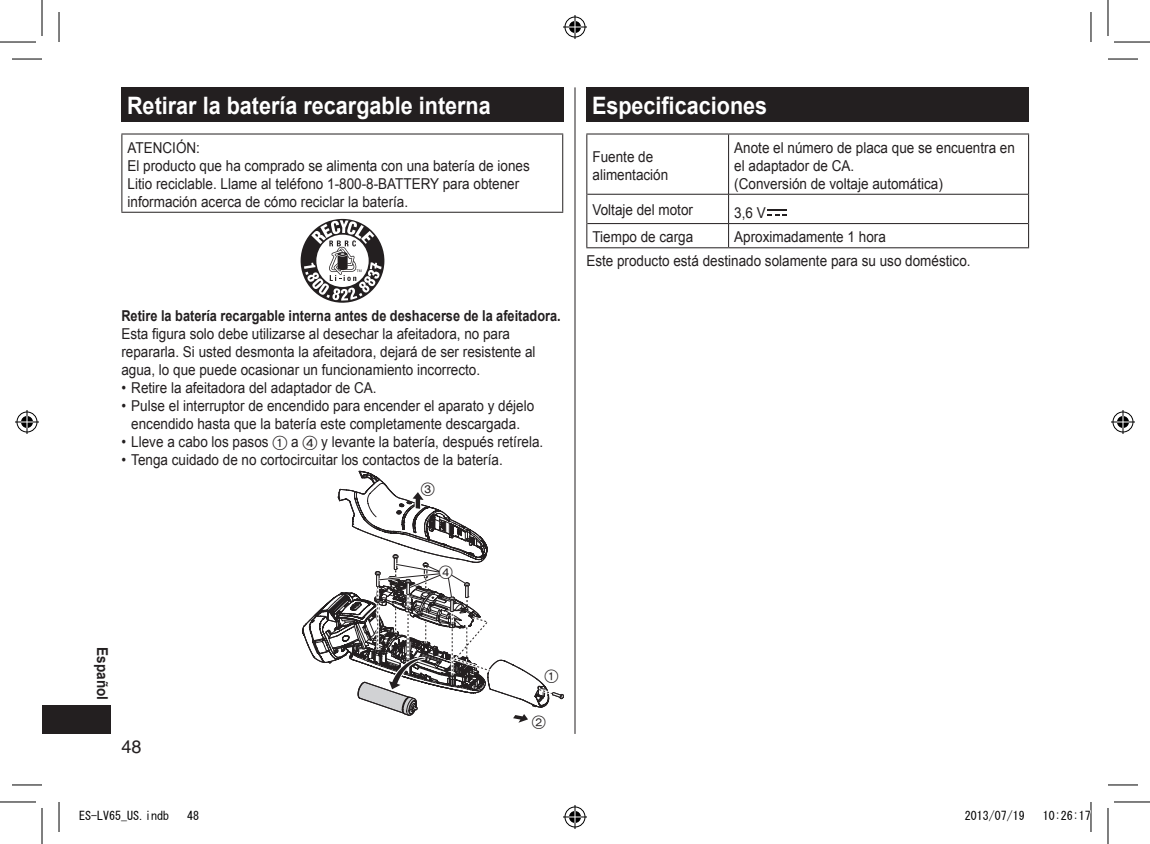
<style>
.page{position:relative;width:1150px;height:844px;background:#fff}
.page>*{position:absolute;margin:0;border:0;box-sizing:border-box;transform-origin:0 0}
.t1{font:700 24px "Arial";color:#fff;scale:.9 1}
.t2{font:18px "Helvetica";color:#231f20}
.t3{font:15px/18px "Arial";color:#231f20;scale:.9 1}
.t4{font:700 15px "Arial";color:#231f20;scale:.85 1}
.t5{font:700 15px "Arial";color:#231f20;scale:.9 1}
.t6{font:12px "MS Gothic";color:#000}
.s1{font-family:"F Number"}
</style>
<div class="page">
<div style="left:42px;top:705px;width:68px;height:29px;background:#231f20"></div>
<hr style="left:575px;top:87px;width:1px;height:647px;background:#231f20">
<div style="left:121px;top:87px;width:443px;height:35px;background:#231f20"></div>
<hr style="left:121px;top:133px;width:442px;height:1px;background:#231f20">
<hr style="left:121px;top:134px;width:1px;height:78px;background:#231f20">
<hr style="left:562px;top:134px;width:1px;height:78px;background:#231f20">
<hr style="left:121px;top:212px;width:442px;height:1px;background:#231f20">
<svg style="left:300px;top:218px;width:85px;height:85px"></svg>
<svg style="left:304px;top:220px;width:77px;height:81px"></svg>
<div style="left:586px;top:87px;width:442px;height:35px;background:#231f20"></div>
<hr style="left:728px;top:134px;width:1px;height:60px;background:#231f20">
<hr style="left:587px;top:194px;width:141px;height:1px;background:#231f20">
<hr style="left:728px;top:194px;width:300px;height:1px;background:#231f20">
<hr style="left:587px;top:223px;width:141px;height:1px;background:#231f20">
<hr style="left:728px;top:223px;width:300px;height:1px;background:#231f20">
<svg style="left:728px;top:194px;width:1px;height:53px"></svg>
<hr style="left:586px;top:133px;width:142px;height:1px;background:#231f20">
<hr style="left:586px;top:134px;width:1px;height:60px;background:#231f20">
<hr style="left:728px;top:133px;width:301px;height:1px;background:#231f20">
<hr style="left:1028px;top:134px;width:1px;height:60px;background:#231f20">
<hr style="left:586px;top:194px;width:1px;height:30px;background:#231f20">
<hr style="left:1028px;top:194px;width:1px;height:30px;background:#231f20">
<svg style="left:586px;top:224px;width:1px;height:23px"></svg>
<svg style="left:1028px;top:224px;width:1px;height:23px"></svg>
<hr style="left:586px;top:247px;width:142px;height:1px;background:#231f20">
<hr style="left:728px;top:247px;width:301px;height:1px;background:#231f20">
<hr style="left:767px;top:209px;width:20px;height:2px;background:#231f20">
<svg style="left:767px;top:214px;width:20px;height:1px"></svg>
<hr style="left:12px;top:59px;width:30px;height:1px;background:#000">
<hr style="left:1108px;top:59px;width:30px;height:1px;background:#000">
<hr style="left:12px;top:784px;width:30px;height:1px;background:#000">
<hr style="left:1108px;top:784px;width:30px;height:1px;background:#000">
<hr style="left:59px;top:12px;width:1px;height:30px;background:#000">
<hr style="left:59px;top:802px;width:1px;height:30px;background:#000">
<hr style="left:1090px;top:12px;width:1px;height:30px;background:#000">
<hr style="left:1090px;top:802px;width:1px;height:30px;background:#000">
<hr style="left:0;top:42px;width:36px;height:1px;background:#000">
<hr style="left:1114px;top:42px;width:36px;height:1px;background:#000">
<hr style="left:0;top:801px;width:36px;height:1px;background:#000">
<hr style="left:1114px;top:801px;width:36px;height:1px;background:#000">
<hr style="left:42px;top:0;width:1px;height:36px;background:#000">
<hr style="left:42px;top:808px;width:1px;height:36px;background:#000">
<hr style="left:1107px;top:0;width:1px;height:36px;background:#000">
<hr style="left:1107px;top:808px;width:1px;height:36px;background:#000">
<svg style="left:563px;top:15px;width:24px;height:24px"></svg>
<svg style="left:563px;top:805px;width:24px;height:24px"></svg>
<svg style="left:15px;top:410px;width:24px;height:24px"></svg>
<svg style="left:1111px;top:410px;width:24px;height:24px"></svg>
<svg style="left:1090px;top:809px;width:1px;height:12px"></svg>
<svg style="left:302px;top:471px;width:262px;height:252px"></svg>
<h1 class="t1" style="left:127px;top:89px;width:406px">Retirar la batería recargable interna</h1>
<p class="t3" style="left:128px;top:138px;width:448px">ATENCIÓN:<br>El producto que ha comprado se alimenta con una batería de iones Litio reciclable. Llame al teléfono 1‑800‑8‑BATTERY para obtener información acerca de cómo reciclar la batería.</p>
<p class="t4" style="left:121px;top:306px;width:516px">Retire la batería recargable interna antes de deshacerse de la afeitadora.</p>
<p class="t3" style="left:121px;top:325px;width:462px">Esta figura solo debe utilizarse al desechar la afeitadora, no para repararla. Si usted desmonta la afeitadora, dejará de ser resistente al agua, lo que puede ocasionar un funcionamiento incorrecto.</p>
<p class="t3" style="left:121px;top:379px;width:285px">• Retire la afeitadora del adaptador de CA.</p>
<p class="t3" style="left:121px;top:397px;width:460px;text-align:center">• Pulse el interruptor de encendido para encender el aparato y déjelo encendido hasta que la batería este completamente descargada.</p>
<p class="t3" style="left:121px;top:433px;width:470px">• Lleve a cabo los pasos <span class="s1">1</span> a <span class="s1">4</span> y levante la batería, después retírela.</p>
<p class="t3" style="left:121px;top:451px;width:425px">• Tenga cuidado de no cortocircuitar los contactos de la batería.</p>
<h1 class="t1" style="left:592px;top:89px;width:196px">Especificaciones</h1>
<p class="t3" style="left:592px;top:147px;width:86px">Fuente de alimentación</p>
<p class="t3" style="left:734px;top:138px;width:313px">Anote el número de placa que se encuentra en el adaptador de CA.<br>(Conversión de voltaje automática)</p>
<p class="t3" style="left:592px;top:201px;width:113px">Voltaje del motor</p>
<p class="t3" style="left:734px;top:204px;width:37px">3,6 V</p>
<p class="t3" style="left:592px;top:228px;width:113px">Tiempo de carga</p>
<p class="t3" style="left:586px;top:225px;width:428px;line-height:24.2px;text-indent:148px">Aproximadamente 1 hora<br>Este producto está destinado solamente para su uso doméstico.</p>
<p class="t5" style="left:112px;top:647px;width:60px;rotate:90deg">Español</p>
<p class="t2" style="left:121px;top:736px;width:22px">48</p>
<p class="t6" style="left:79px;top:809px;width:91px">ES-LV65_US.indb</p>
<p class="t6" style="left:187px;top:809px;width:13px">48</p>
<p class="t6" style="left:965px;top:809px;width:61px">2013/07/19</p>
<p class="t6" style="left:1043px;top:809px;width:49px">10:26:17</p>
</div>
